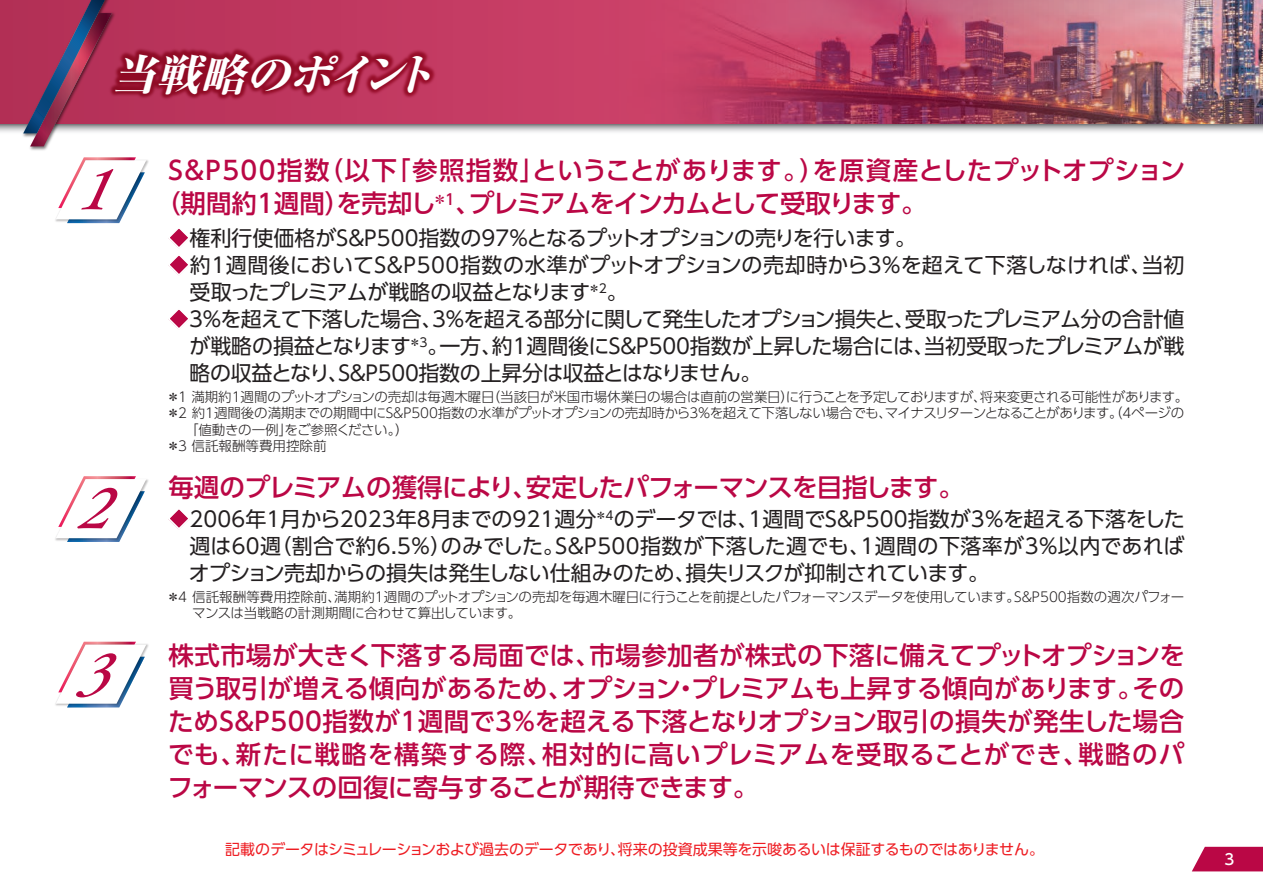
<style>
.page{position:relative;width:1263px;height:893px;background:#fff}
.page>*{position:absolute;margin:0;border:0;box-sizing:border-box;transform-origin:0 0}
.t1{font:italic 56.1px "Tsuku B Old Min Pr 6 M";color:#ba0745;scale:1.04 1}
.t2{font:italic 800 43.5px "Ryumin Pro";color:#fff;scale:1.04 1}
.t3{font:500 25.5px/33px "UD Shin Go Pro";letter-spacing:-.02em;color:#ba0745}
.t4{font:500 25.5px "UD Shin Go Pro";letter-spacing:-.04em;color:#ba0745}
.t5{font:21px/27px "UD Shin Go Pro";letter-spacing:-.015em;color:#231f20;text-align:justify}
.t6{font:15px "UD Shin Go Pro";letter-spacing:-.015em;color:#ee1d23}
.t7{font:500 15px "UD Shin Go Pro";color:#fff}
.t8{font:300 13.5px/16.5px "UD Shin Go Pro";letter-spacing:-.025em;color:#231f20}
.t9{font:300 13.5px "UD Shin Go Pro";color:#231f20}
.s1{color:#ba0745}
</style>
<div class="page">
<svg style="left:1192px;top:847px;width:71px;height:24px;background:#c01d55"></svg>
<svg style="left:0;top:123px;width:1263px;height:9px;background:#baafb4"></svg>
<img style="left:0;top:0;width:1263px;height:123px">
<img style="left:21px;top:0;width:27px;height:151px">
<svg style="left:23px;top:0;width:27px;height:146px;background:#9a395f"></svg>
<svg style="left:56px;top:160px;width:90px;height:63px"></svg>
<svg style="left:56px;top:476px;width:90px;height:66px"></svg>
<svg style="left:56px;top:642px;width:90px;height:65px"></svg>
<img style="left:50px;top:0;width:448px;height:160px">
<h2 class="t2" style="left:111px;top:40px;width:329px">当戦略のポイント</h2>
<h1 class="t1" style="left:76px;top:139px;width:72px">1</h1>
<p class="t3" style="left:155px;top:153px;width:1031px;text-indent:13px">S&amp;P500指数（以下「参照指数」ということがあります。）を原資産としたプットオプション（期間約1週間）を売却し<sup>＊1</sup>、プレミアムをインカムとして受取ります。</p>
<p class="t5" style="left:168px;top:224px;width:749px"><span class="s1">◆</span>権利行使価格がS&amp;P500指数の97%となるプットオプションの売りを行います。</p>
<p class="t5" style="left:189px;top:251px;width:996px;text-indent:-21px"><span class="s1">◆</span>約1週間後においてS&amp;P500指数の水準がプットオプションの売却時から3％を超えて下落しなければ、当初受取ったプレミアムが戦略の収益となります<sup>＊2</sup>。</p>
<p class="t5" style="left:189px;top:305px;width:997px;text-indent:-21px"><span class="s1">◆</span>3％を超えて下落した場合、3％を超える部分に関して発生したオプション損失と、受取ったプレミアム分の合計値が戦略の損益となります<sup>＊3</sup>。一方、約1週間後にS&amp;P500指数が上昇した場合には、当初受取ったプレミアムが戦略の収益となり、S&amp;P500指数の上昇分は収益とはなりません。</p>
<p class="t8" style="left:167px;top:388px;width:1023px">＊1 満期約1週間のプットオプションの売却は毎週木曜日（当該日が米国市場休業日の場合は直前の営業日）に行うことを予定しておりますが、将来変更される可能性があります。</p>
<p class="t8" style="left:167px;top:404px;width:1019px">＊2 約1週間後の満期までの期間中にS&amp;P500指数の水準がプットオプションの売却時から3％を超えて下落しない場合でも、マイナスリターンとなることがあります。（4ページの</p>
<p class="t8" style="left:185px;top:421px;width:225px">「値動きの一例」をご参照ください。）</p>
<p class="t9" style="left:167px;top:435px;width:162px">＊3 信託報酬等費用控除前</p>
<h1 class="t1" style="left:76px;top:457px;width:72px">2</h1>
<p class="t4" style="left:168px;top:467px;width:797px">毎週のプレミアムの獲得により、安定したパフォーマンスを目指します。</p>
<p class="t5" style="left:189px;top:504px;width:997px;text-indent:-20px"><span class="s1">◆</span>2006年1月から2023年8月までの921週分<sup>＊4</sup>のデータでは、1週間でS&amp;P500指数が3％を超える下落をした週は60週（割合で約6.5％）のみでした。S&amp;P500指数が下落した週でも、1週間の下落率が3％以内であればオプション売却からの損失は発生しない仕組みのため、損失リスクが抑制されています。</p>
<p class="t8" style="left:192px;top:588px;width:994px;text-indent:-26px">＊4 信託報酬等費用控除前、満期約1週間のプットオプションの売却を毎週木曜日に行うことを前提としたパフォーマンスデータを使用しています。S&amp;P500指数の週次パフォーマンスは当戦略の計測期間に合わせて算出しています。</p>
<h1 class="t1" style="left:76px;top:623px;width:72px">3</h1>
<p class="t3" style="left:167px;top:638px;width:1019px;text-align:justify">株式市場が大きく下落する局面では、市場参加者が株式の下落に備えてプットオプションを買う取引が増える傾向があるため、オプション・プレミアムも上昇する傾向があります。そのためS&amp;P500指数が1週間で3%を超える下落となりオプション取引の損失が発生した場合でも、新たに戦略を構築する際、相対的に高いプレミアムを受取ることができ、戦略のパフォーマンスの回復に寄与することが期待できます。</p>
<p class="t6" style="left:225px;top:838px;width:820px">記載のデータはシミュレーションおよび過去のデータであり、将来の投資成果等を示唆あるいは保証するものではありません。</p>
<p class="t7" style="left:1224px;top:847px;width:11px">3</p>
</div>
